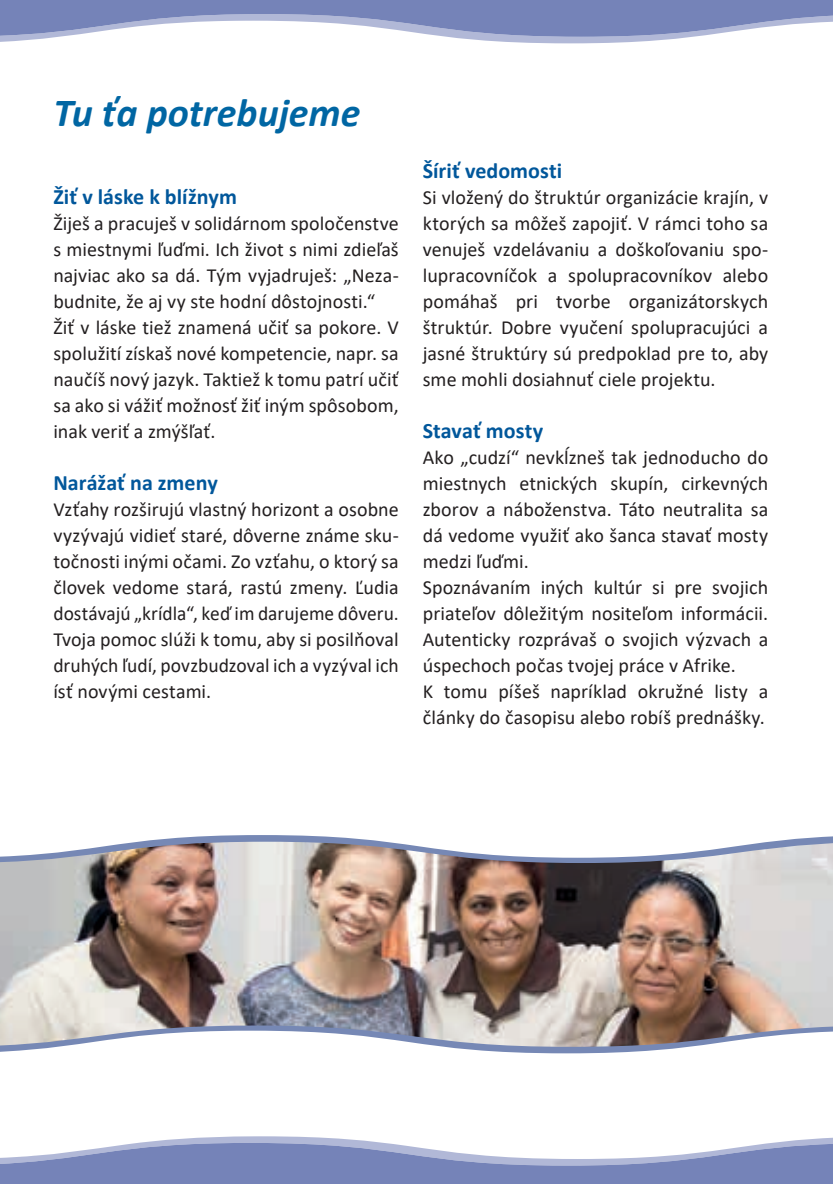
<style>
.page{position:relative;width:833px;height:1184px;background:#fff}
.page>*{position:absolute;margin:0;border:0;box-sizing:border-box;transform-origin:0 0}
.t1{font:italic 700 40px "Calibri";color:#0066a3}
.t2{font:700 22px "Calibri";color:#01579b}
.t3{font:20px/26px "Calibri";letter-spacing:.005em;color:#231f20}
</style>
<div class="page">
<svg style="left:0;top:835px;width:832px;height:218px"></svg>
<img style="left:0;top:842px;width:832px;height:205px">
<svg style="left:0;top:0;width:833px;height:43px"></svg>
<svg style="left:0;top:1136px;width:833px;height:48px"></svg>
<h1 class="t1" style="left:53px;top:84px;width:308px">Tu ťa potrebujeme</h1>
<p class="t2" style="left:53px;top:181px;width:185px">Žiť v láske k blížnym</p>
<p class="t3" style="left:53px;top:209px;width:347px">Žiješ a pracuješ v solidárnom spoločenstve s miestnymi ľuďmi. Ich život s nimi zdieľaš najviac ako sa dá. Tým vyjadruješ: „Neza&shy;budnite, že aj vy ste hodní dôstojnosti.“ Žiť v láske tiež znamená učiť sa pokore. V spolužití získaš nové kompetencie, napr. sa naučíš nový jazyk. Taktiež k tomu patrí učiť sa ako si vážiť možnosť žiť iným spôsobom, inak veriť a zmýšľať.</p>
<p class="t2" style="left:53px;top:467px;width:166px">Narážať na zmeny</p>
<p class="t3" style="left:53px;top:495px;width:347px;text-align:justify">Vzťahy rozširujú vlastný horizont a osobne vyzývajú vidieť staré, dôverne známe sku&shy;točnosti inými očami. Zo vzťahu, o ktorý sa človek vedome stará, rastú zmeny. Ľudia dostávajú „krídla“, keď im darujeme dôveru.<br>Tvoja pomoc slúži k tomu, aby si posilňoval druhých ľudí, povzbudzoval ich a vyzýval ich ísť novými cestami.</p>
<p class="t2" style="left:423px;top:155px;width:141px">Šíriť vedomosti</p>
<p class="t3" style="left:423px;top:183px;width:347px;text-align:justify">Si vložený do štruktúr organizácie krajín, v ktorých sa môžeš zapojiť. V rámci toho sa venuješ vzdelávaniu a doškoľovaniu spo&shy;lupracovníčok a spolupracovníkov alebo pomáhaš pri tvorbe organizátorskych štruktúr. Dobre vyučení spolupracujúci a jasné štruktúry sú predpoklad pre to, aby sme mohli dosiahnuť ciele projektu.</p>
<p class="t2" style="left:423px;top:415px;width:122px">Stavať mosty</p>
<p class="t3" style="left:423px;top:443px;width:347px">Ako „cudzí“ nevkĺzneš tak jednoducho do miestnych etnických skupín, cirkevných zborov a náboženstva. Táto neutralita sa dá vedome využiť ako šanca stavať mosty medzi ľuďmi.<br>Spoznávaním iných kultúr si pre svojich priateľov dôležitým nositeľom informácii.<br>Autenticky rozprávaš o svojich výzvach a úspechoch počas tvojej práce v Afrike.<br>K tomu píšeš napríklad okružné listy a články do časopisu alebo robíš prednášky.</p>
</div>
